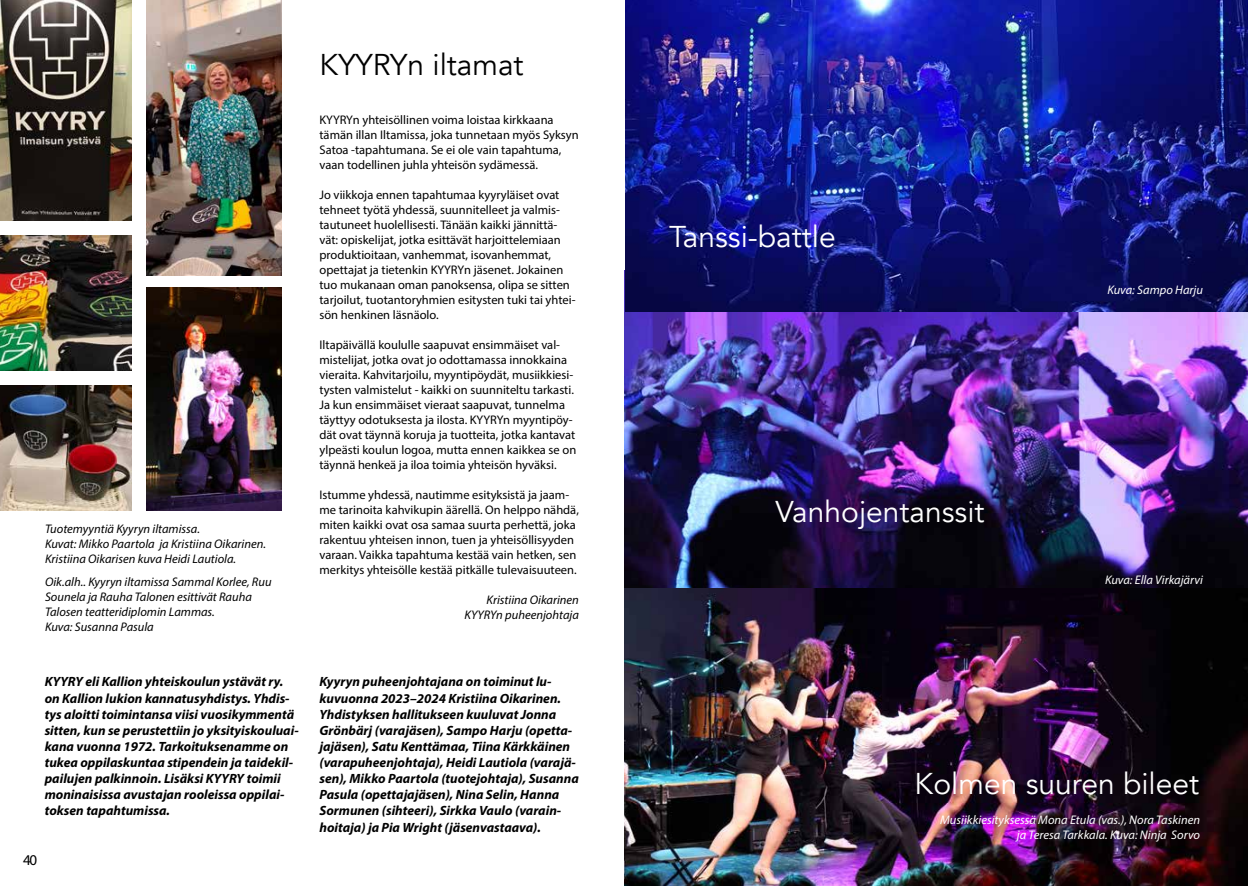
<style>
.page{position:relative;width:1248px;height:886px;background:#fff}
.page>*{position:absolute;margin:0;border:0;box-sizing:border-box;transform-origin:0 0}
.t1{font:30px "Avenir";color:#fff}
.t2{font:30px "Avenir";color:#000}
.t3{font:15px "Myriad Pro";color:#000}
.t4{font:italic 700 13.5px/16.1px "Myriad Pro";color:#000}
.t5{font:12.5px/15px "Myriad Pro";color:#000}
.t6{font:italic 12.5px/15px "Myriad Pro";color:#000}
.t7{font:italic 12.5px/15px "Myriad Pro";color:#fff;text-align:right}
</style>
<div class="page">
<img style="left:624px;top:270px;width:623px;height:318px">
<img style="left:624px;top:588px;width:623px;height:298px">
<img style="left:0;top:235px;width:131px;height:136px">
<img style="left:0;top:0;width:131px;height:220px">
<img style="left:0;top:385px;width:131px;height:125px">
<img style="left:146px;top:0;width:136px;height:275px">
<img style="left:625px;top:0;width:622px;height:311px">
<img style="left:146px;top:288px;width:136px;height:222px">
<p class="t6" style="left:45px;top:521px;width:222px">Tuotemyyntiä Kyyryn iltamissa.<br>Kuvat: Mikko Paartola ja Kristiina Oikarinen.<br>Kristiina Oikarisen kuva Heidi Lautiola.</p>
<p class="t6" style="left:45px;top:574px;width:228px">Oik.alh.. Kyyryn iltamissa Sammal Korlee, Ruu Sounela ja Rauha Talonen esittivät Rauha Talosen teatteridiplomin Lammas.<br>Kuva: Susanna Pasula</p>
<p class="t4" style="left:45px;top:673px;width:255px">KYYRY eli Kallion yhteiskoulun ystävät ry. on Kallion lukion kannatusyhdistys. Yhdis&shy;tys aloitti toimintansa viisi vuosikymmentä sitten, kun se perustettiin jo yksityiskouluai&shy;kana vuonna 1972. Tarkoituksenamme on tukea oppilaskuntaa stipendein ja taidekil&shy;pailujen palkinnoin. Lisäksi KYYRY toimii moninaisissa avustajan rooleissa oppilai&shy;toksen tapahtumissa.</p>
<p class="t3" style="left:23px;top:851px;width:16px">40</p>
<h1 class="t2" style="left:319px;top:47px;width:205px">KYYRYn iltamat</h1>
<p class="t5" style="left:319px;top:112px;width:261px">KYYRYn yhteisöllinen voima loistaa kirkkaana tämän illan Iltamissa, joka tunnetaan myös Syksyn Satoa -tapahtumana. Se ei ole vain tapahtuma, vaan todellinen juhla yhteisön sydämessä.</p>
<p class="t5" style="left:319px;top:187px;width:257px">Jo viikkoja ennen tapahtumaa kyyryläiset ovat tehneet työtä yhdessä, suunnitelleet ja valmis&shy;tautuneet huolellisesti. Tänään kaikki jännittä&shy;vät: opiskelijat, jotka esittävät harjoittelemiaan produktioitaan, vanhemmat, isovanhemmat, opettajat ja tietenkin KYYRYn jäsenet. Jokainen tuo mukanaan oman panoksensa, olipa se sitten tarjoilut, tuotantoryhmien esitysten tuki tai yhtei&shy;sön henkinen läsnäolo.</p>
<p class="t5" style="left:319px;top:337px;width:258px">Iltapäivällä koululle saapuvat ensimmäiset val&shy;mistelijat, jotka ovat jo odottamassa innokkaina vieraita. Kahvitarjoilu, myyntipöydät, musiikkiesi&shy;tysten valmistelut - kaikki on suunniteltu tarkasti.<br>Ja kun ensimmäiset vieraat saapuvat, tunnelma täyttyy odotuksesta ja ilosta. KYYRYn myyntipöy&shy;dät ovat täynnä koruja ja tuotteita, jotka kantavat ylpeästi koulun logoa, mutta ennen kaikkea se on täynnä henkeä ja iloa toimia yhteisön hyväksi.</p>
<p class="t5" style="left:319px;top:487px;width:261px">Istumme yhdessä, nautimme esityksistä ja jaam&shy;me tarinoita kahvikupin äärellä. On helppo nähdä, miten kaikki ovat osa samaa suurta perhettä, joka rakentuu yhteisen innon, tuen ja yhteisöllisyyden varaan. Vaikka tapahtuma kestää vain hetken, sen merkitys yhteisölle kestää pitkälle tulevaisuuteen.</p>
<p class="t6" style="left:464px;top:592px;width:116px;text-align:right">Kristiina Oikarinen<br>KYYRYn puheenjohtaja</p>
<p class="t4" style="left:319px;top:673px;width:261px">Kyyryn puheenjohtajana on toiminut lu&shy;kuvuonna 2023–2024 Kristiina Oikarinen.<br>Yhdistyksen hallitukseen kuuluvat Jonna Grönbärj (varajäsen), Sampo Harju (opetta&shy;jajäsen), Satu Kenttämaa, Tiina Kärkkäinen (varapuheenjohtaja), Heidi Lautiola (varajä&shy;sen), Mikko Paartola (tuotejohtaja), Susanna Pasula (opettajajäsen), Nina Selin, Hanna Sormunen (sihteeri), Sirkka Vaulo (varain&shy;hoitaja) ja Pia Wright (jäsenvastaava).</p>
<h1 class="t1" style="left:669px;top:218px;width:168px">Tanssi-battle</h1>
<h1 class="t1" style="left:775px;top:494px;width:210px">Vanhojentanssit</h1>
<p class="t7" style="left:1107px;top:282px;width:97px">Kuva: Sampo Harju</p>
<p class="t7" style="left:1104px;top:572px;width:99px">Kuva: Ella Virkajärvi</p>
<h1 class="t1" style="left:914px;top:766px;width:286px">Kolmen suuren bileet</h1>
<p class="t7" style="left:940px;top:812px;width:261px">Musiikkiesityksessä Mona Etula (vas.), Nora Taskinen ja Teresa Tarkkala. Kuva: Ninja Sorvo</p>
</div>
